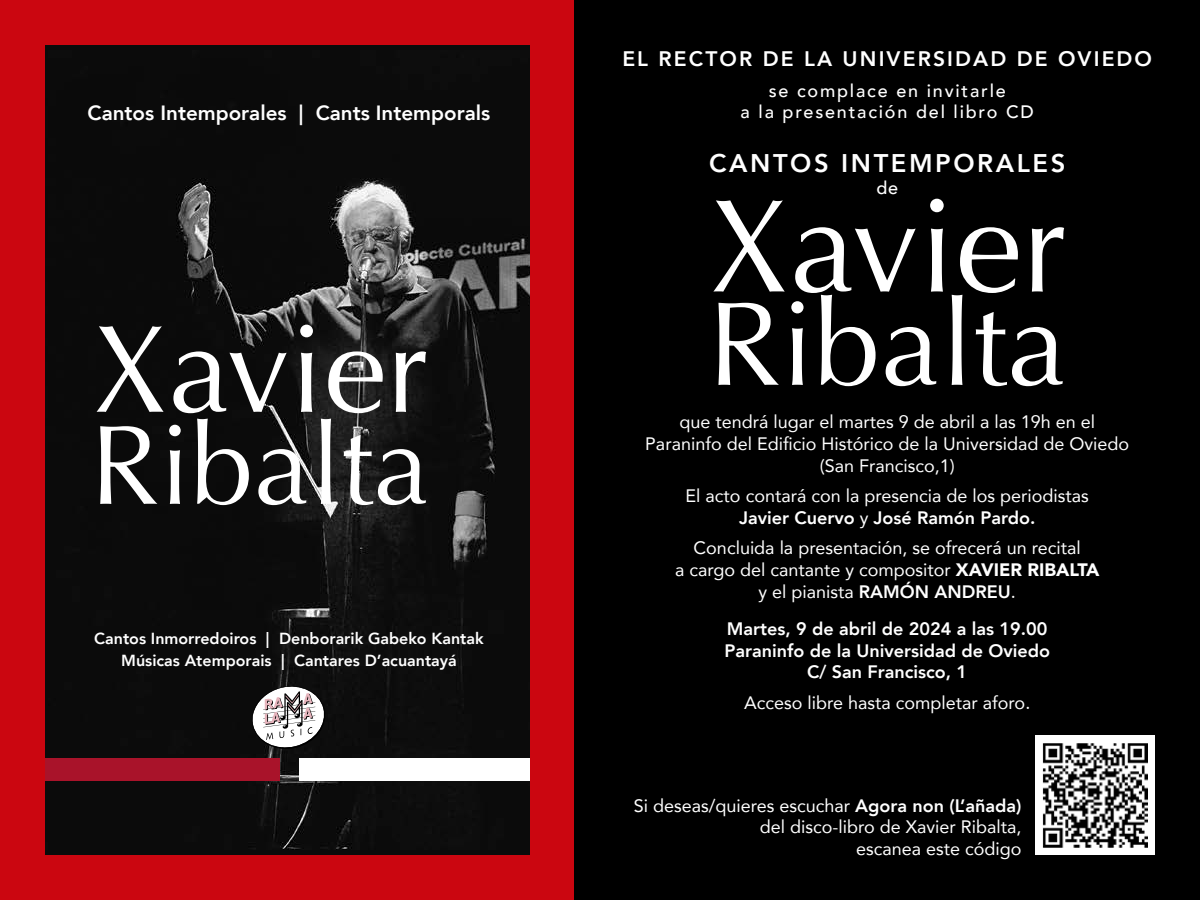
<style>
.page{position:relative;width:1200px;height:900px;background:#fff}
.page>*{position:absolute;margin:0;border:0;box-sizing:border-box;transform-origin:0 0}
.t1{font:132.8px "Optima";color:#fff}
.t2{font:124.8px "Optima";color:#fff}
.t3{font:119.7px "Optima";color:#fff}
.t4{font:113.2px "Optima";color:#fff}
.t5{font:800 25.5px "Avenir";letter-spacing:.1em;color:#fff}
.t6{font:800 21px "Avenir";letter-spacing:.1em;color:#fff}
.t7{font:800 20.6px "Avenir";color:#fff}
.t8{font:18px/21.6px "Avenir";color:#fff;text-align:center}
.t9{font:800 18px/21.6px "Avenir";color:#fff;text-align:center}
.t10{font:500 18px/21.6px "Avenir";letter-spacing:.1em;color:#fff;text-align:center}
.t11{font:800 16px/22.5px "Avenir";color:#fff;text-align:center}
.s1{font-weight:800}
.s2{font-weight:900}
</style>
<div class="page">
<div style="left:0;top:0;width:574px;height:900px;background:#cb0610"></div>
<div style="left:574px;top:0;width:626px;height:900px;background:#000"></div>
<img style="left:45px;top:45px;width:485px;height:810px">
<div style="left:45px;top:758px;width:234px;height:22px;background:#a9132a"></div>
<div style="left:299px;top:758px;width:231px;height:22px;background:#fff"></div>
<svg style="left:250px;top:684px;width:77px;height:67px;background:#908d8e"></svg>
<div style="left:1035px;top:735px;width:120px;height:120px;background:#fff"></div>
<img style="left:1043px;top:743px;width:104px;height:104px">
<p class="t7" style="left:88px;top:94px;width:404px">Cantos Intemporales | Cants Intemporals</p>
<h2 class="t2" style="left:92px;top:297px;width:337px">Xavier</h2>
<h3 class="t4" style="left:90px;top:400px;width:341px">Ribalta</h3>
<p class="t6" style="left:622px;top:42px;width:531px">EL RECTOR DE LA UNIVERSIDAD DE OVIEDO</p>
<p class="t10" style="left:741px;top:79px;width:295px">se complace en invitarle<br>a la presentación del libro CD</p>
<h3 class="t5" style="left:709px;top:143px;width:358px">CANTOS INTEMPORALES</h3>
<p class="t10" style="left:876px;top:175px;width:23px">de</p>
<h1 class="t1" style="left:708px;top:169px;width:359px">Xavier</h1>
<h3 class="t3" style="left:708px;top:275px;width:361px">Ribalta</h3>
<p class="t8" style="left:645px;top:411px;width:485px">que tendrá lugar el martes 9 de abril a las 19h en el<br>Paraninfo del Edificio Histórico de la Universidad de Oviedo (San Francisco,1)</p>
<p class="t8" style="left:686px;top:485px;width:405px">El acto contará con la presencia de los periodistas<br><span class="s1">Javier Cuervo</span> y <span class="s1">José Ramón Pardo.</span></p>
<p class="t8" style="left:675px;top:537px;width:426px">Concluida la presentación, se ofrecerá un recital<br>a cargo del cantante y compositor <span class="s2">XAVIER RIBALTA </span>y el pianista <span class="s1">RAMÓN ANDREU</span>.</p>
<p class="t11" style="left:94px;top:626px;width:391px">Cantos Inmorredoiros | Denborarik Gabeko Kantak<br>Músicas Atemporais | Cantares D’acuantayá</p>
<p class="t9" style="left:724px;top:618px;width:327px">Martes, 9 de abril de 2024 a las 19.00<br>Paraninfo de la Universidad de Oviedo<br>C/ San Francisco, 1</p>
<p class="t8" style="left:744px;top:691px;width:288px">Acceso libre hasta completar aforo.</p>
<p class="t8" style="left:634px;top:794px;width:389px;text-align:right">Si deseas/quieres escuchar <span class="s1">Agora non (L’añada) </span>del disco-libro de Xavier Ribalta,<br>escanea este código</p>
</div>
